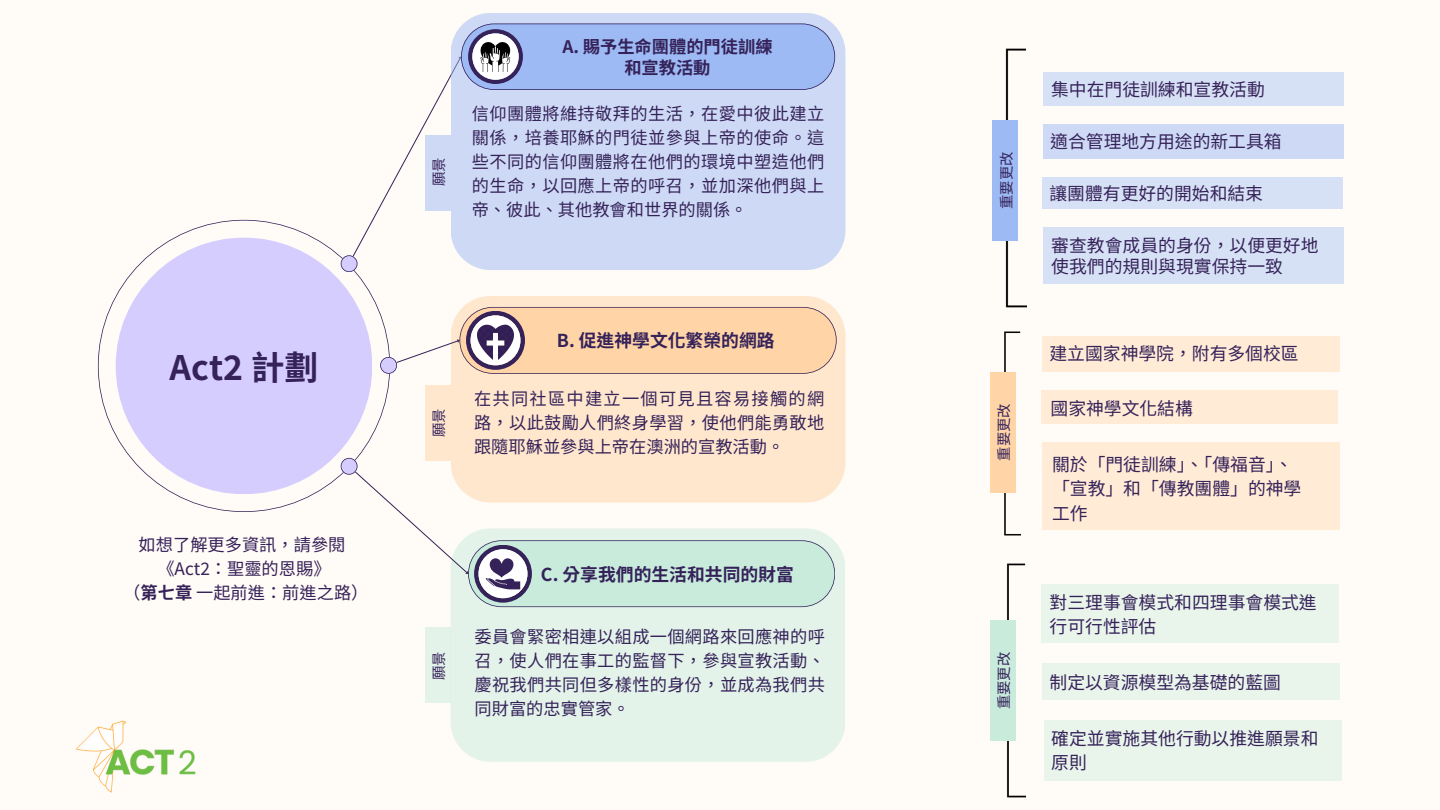
<style>
.page{position:relative;width:1440px;height:810px;background:#fffbf6}
.page>*{position:absolute;margin:0;border:0;box-sizing:border-box;transform-origin:0 0}
.t1{font:700 33.8px "Noto Sans TC";color:#352259}
.t2{font:17.8px/24.8px "Noto Sans TC";color:#352259}
.t3{font:700 17.8px "Noto Sans TC";color:#352259}
.t4{font:17.2px/24px "Noto Sans TC";letter-spacing:.015em;color:#352259;text-align:justify}
.t5{font:700 17.2px/20.5px "Noto Sans TC";color:#352259;text-align:center}
.t6{font:14.4px "Noto Sans TC";color:#352259}
.s1{font-weight:700}
</style>
<div class="page">
<div style="left:451px;top:296px;width:394px;height:193px;background:#ffe7ce"></div>
<div style="left:425px;top:628px;width:26px;height:75px;background:#e3f3e9"></div>
<div style="left:451px;top:542px;width:394px;height:220px;background:#e3f3e9"></div>
<svg style="left:463px;top:13px;width:382px;height:244px;background:#cdd7f1"></svg>
<svg style="left:98px;top:220px;width:292px;height:292px"></svg>
<div style="left:116px;top:238px;width:256px;height:256px;background:#d6cdff;border-radius:50%"></div>
<div style="left:425px;top:385px;width:26px;height:76px;background:#ffe7ce"></div>
<img style="left:1005px;top:48px;width:21px;height:260px">
<img style="left:1004px;top:331px;width:16px;height:204px">
<img style="left:1007px;top:564px;width:18px;height:233px">
<div style="left:993px;top:120px;width:25px;height:121px;background:#9dbaf4"></div>
<div style="left:990px;top:372px;width:26px;height:121px;background:#ffd4a7"></div>
<div style="left:990px;top:620px;width:26px;height:121px;background:#c8ebdc"></div>
<svg style="left:380px;top:307px;width:457px;height:67px"></svg>
<div style="left:471px;top:315px;width:49px;height:50px;background:#fff;border-radius:50%"></div>
<img style="left:76px;top:720px;width:120px;height:73px">
<div style="left:1042px;top:584px;width:297px;height:59px;background:#e9f4eb"></div>
<div style="left:1042px;top:663px;width:298px;height:36px;background:#e9f4eb"></div>
<div style="left:1044px;top:720px;width:298px;height:61px;background:#e9f4eb"></div>
<div style="left:1043px;top:72px;width:301px;height:34px;background:#d7e1f5"></div>
<div style="left:1042px;top:177px;width:301px;height:32px;background:#d7e1f5"></div>
<div style="left:1043px;top:124px;width:301px;height:35px;background:#cedaf5"></div>
<div style="left:1042px;top:390px;width:296px;height:34px;background:#ffebd6"></div>
<div style="left:1042px;top:337px;width:298px;height:35px;background:#ffebd6"></div>
<div style="left:1042px;top:443px;width:298px;height:87px;background:#ffebd6"></div>
<div style="left:1043px;top:227px;width:300px;height:57px;background:#d7e1f5"></div>
<img style="left:477px;top:325px;width:36px;height:34px">
<svg style="left:341px;top:458px;width:494px;height:149px"></svg>
<svg style="left:341px;top:24px;width:494px;height:248px"></svg>
<p class="t1" style="left:170px;top:341px;width:150px">Act2 計劃</p>
<h3 class="t4" style="left:123px;top:531px;width:247px;text-align:center">如想了解更多資訊，請參閱《Act2：聖靈的恩賜》<br>（<span class="s1">第七章</span>一起前進：前進之路）</h3>
<h1 class="t5" style="left:562px;top:36px;width:212px">A. 賜予生命團體的門徒訓練和宣教活動</h1>
<p class="t4" style="left:472px;top:100px;width:354px">信仰團體將維持敬拜的生活，在愛中彼此建立關係，培養耶穌的門徒並參與上帝的使命。這些不同的信仰團體將在他們的環境中塑造他們的生命，以回應上帝的呼召，並加深他們與上帝、彼此、其他教會和世界的關係。</p>
<p class="t6" style="left:427px;top:186px;width:30px;rotate:-90deg">願景</p>
<h3 class="t6" style="left:995px;top:209px;width:59px;rotate:-90deg">重要更改</h3>
<h3 class="t6" style="left:428px;top:437px;width:30px;rotate:-90deg">願景</h3>
<p class="t3" style="left:557px;top:327px;width:219px">B. 促進神學文化繁榮的網路</p>
<h3 class="t4" style="left:474px;top:386px;width:352px">在共同社區中建立一個可見且容易接觸的網路，以此鼓勵人們終身學習，使他們能勇敢地跟隨耶穌並參與上帝在澳洲的宣教活動。</h3>
<h4 class="t6" style="left:428px;top:680px;width:30px;rotate:-90deg">願景</h4>
<h3 class="t3" style="left:541px;top:560px;width:254px">C. 分享我們的生活和共同的財富</h3>
<p class="t4" style="left:475px;top:624px;width:352px">委員會緊密相連以組成一個網路來回應神的呼召，使人們在事工的監督下，參與宣教活動、慶祝我們共同但多樣性的身份，並成為我們共同財富的忠實管家。</p>
<p class="t6" style="left:993px;top:461px;width:59px;rotate:-90deg">重要更改</p>
<h4 class="t6" style="left:993px;top:709px;width:59px;rotate:-90deg">重要更改</h4>
<p class="t2" style="left:1051px;top:76px;width:215px">集中在門徒訓練和宣教活動</p>
<h3 class="t2" style="left:1050px;top:128px;width:233px">適合管理地方用途的新工具箱</h3>
<h2 class="t2" style="left:1050px;top:180px;width:215px">讓團體有更好的開始和結束</h2>
<p class="t2" style="left:1051px;top:234px;width:269px;line-height:21.2px">審查教會成員的身份，以便更好地使我們的規則與現實保持一致</p>
<h5 class="t2" style="left:1050px;top:340px;width:251px">建立國家神學院，附有多個校區</h5>
<h3 class="t2" style="left:1051px;top:395px;width:144px">國家神學文化結構</h3>
<p class="t2" style="left:1052px;top:451px;width:251px">關於「門徒訓練」、「傳福音」、「宣教」和「傳教團體」的神學工作</p>
<h2 class="t2" style="left:1050px;top:589px;width:269px">對三理事會模式和四理事會模式進行可行性評估</h2>
<h3 class="t2" style="left:1050px;top:668px;width:233px">制定以資源模型為基礎的藍圖</h3>
<h5 class="t2" style="left:1051px;top:724px;width:269px">確定並實施其他行動以推進願景和原則</h5>
</div>
